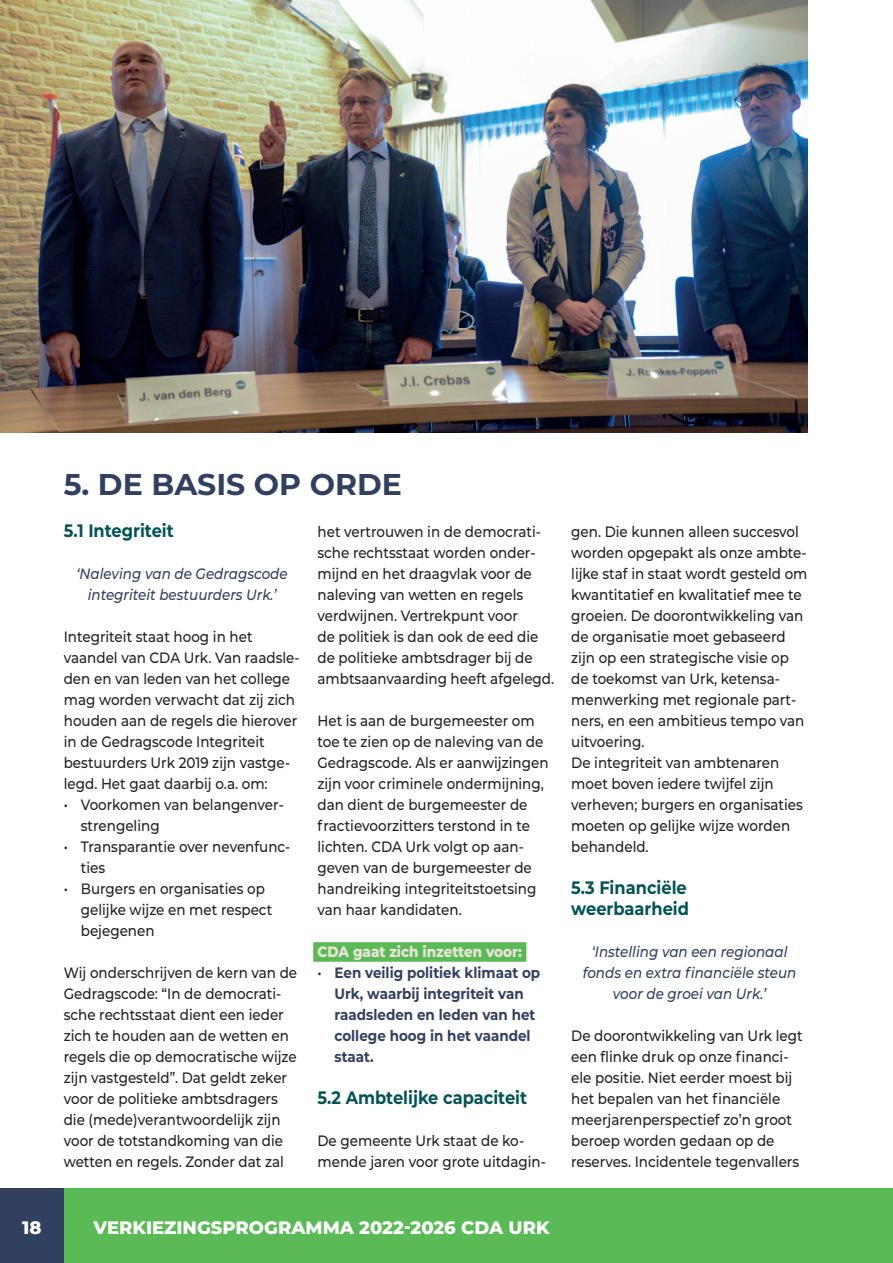
<style>
.page{position:relative;width:893px;height:1263px;background:#fff}
.page>*{position:absolute;margin:0;border:0;box-sizing:border-box;transform-origin:0 0}
.t1{font:700 30px "Montserrat";color:#31405f}
.t2{font:700 18px/21px "Montserrat";color:#005355;scale:.9 1}
.t3{font:800 18px "Montserrat";color:#fff}
.t4{font:500 15px/21px "Montserrat";color:#231f20;scale:.9 1}
.t5{font:italic 500 15px/21px "Montserrat";color:#31405f;text-align:center;scale:.9 1}
.t6{font:700 15px/21px "Montserrat";color:#31405f;scale:.9 1}
.t7{font:800 15px "Montserrat";color:#e9e3da;scale:.9 1}
.s1{font-weight:500;color:#231f20}
</style>
<div class="page">
<div style="left:64px;top:1188px;width:829px;height:75px;background:#5abb56"></div>
<div style="left:0;top:1188px;width:64px;height:75px;background:#31405f"></div>
<div style="left:313px;top:942px;width:213px;height:20px;background:#5abb56"></div>
<img style="left:0;top:0;width:808px;height:432px">
<h1 class="t1" style="left:64px;top:463px;width:340px">5. DE BASIS OP ORDE</h1>
<p class="t2" style="left:64px;top:519px;width:124px">5.1 Integriteit</p>
<p class="t5" style="left:77px;top:563px;width:236px">‘Naleving van de Gedragscode integriteit bestuurders Urk.’</p>
<p class="t4" style="left:64px;top:626px;width:264px">Integriteit staat hoog in het vaandel van CDA Urk. Van raadsle&shy;den en van leden van het college mag worden verwacht dat zij zich houden aan de regels die hierover in de Gedragscode Integriteit bestuurders Urk 2019 zijn vastge&shy;legd. Het gaat daarbij o.a. om:</p>
<p class="t4" style="left:81px;top:794px;width:227px;text-indent:-17px">• Voorkomen van belangenver&shy;strengeling</p>
<p class="t4" style="left:81px;top:836px;width:234px;text-indent:-17px">• Transparantie over nevenfunc&shy;ties</p>
<p class="t4" style="left:81px;top:878px;width:214px;text-indent:-17px">• Burgers en organisaties op gelijke wijze en met respect bejegenen</p>
<p class="t4" style="left:64px;top:962px;width:261px">Wij onderschrijven de kern van de<br>Gedragscode: “In de democrati&shy;sche rechtsstaat dient een ieder zich te houden aan de wetten en regels die op democratische wijze zijn vastgesteld”. Dat geldt zeker voor de politieke ambtsdragers die (mede)verantwoordelijk zijn voor de totstandkoming van die wetten en regels. Zonder dat zal</p>
<p class="t4" style="left:317px;top:521px;width:264px">het vertrouwen in de democrati&shy;sche rechtsstaat worden onder&shy;mijnd en het draagvlak voor de naleving van wetten en regels verdwijnen. Vertrekpunt voor<br>de politiek is dan ook de eed die de politieke ambtsdrager bij de ambtsaanvaarding heeft afgelegd.</p>
<p class="t4" style="left:317px;top:710px;width:258px">Het is aan de burgemeester om toe te zien op de naleving van de<br>Gedragscode. Als er aanwijzingen zijn voor criminele ondermijning, dan dient de burgemeester de fractievoorzitters terstond in te lichten. CDA Urk volgt op aan&shy;geven van de burgemeester de handreiking integriteitstoetsing van haar kandidaten.</p>
<p class="t7" style="left:317px;top:941px;width:229px">CDA gaat zich inzetten voor:</p>
<p class="t6" style="left:334px;top:961px;width:230px;text-indent:-17px"><span class="s1">•</span> Een veilig politiek klimaat op<br>Urk, waarbij integriteit van raadsleden en leden van het college hoog in het vaandel staat.</p>
<p class="t2" style="left:317px;top:1086px;width:234px">5.2 Ambtelijke capaciteit</p>
<p class="t4" style="left:317px;top:1130px;width:255px">De gemeente Urk staat de ko&shy;mende jaren voor grote uitdagin-</p>
<p class="t4" style="left:571px;top:521px;width:264px">gen. Die kunnen alleen succesvol worden opgepakt als onze ambte&shy;lijke staf in staat wordt gesteld om kwantitatief en kwalitatief mee te groeien. De doorontwikkeling van de organisatie moet gebaseerd zijn op een strategische visie op de toekomst van Urk, ketensa&shy;menwerking met regionale part&shy;ners, en een ambitieus tempo van uitvoering.<br>De integriteit van ambtenaren moet boven iedere twijfel zijn verheven; burgers en organisaties moeten op gelijke wijze worden behandeld.</p>
<p class="t2" style="left:571px;top:876px;width:132px">5.3 Financiële weerbaarheid</p>
<p class="t5" style="left:583px;top:941px;width:239px">‘Instelling van een regionaal fonds en extra financiële steun voor de groei van Urk.’</p>
<p class="t4" style="left:571px;top:1025px;width:259px">De doorontwikkeling van Urk legt een flinke druk op onze financi&shy;ële positie. Niet eerder moest bij het bepalen van het financiële meerjarenperspectief zo’n groot beroep worden gedaan op de reserves. Incidentele tegenvallers</p>
<p class="t3" style="left:22px;top:1215px;width:21px">18</p>
<p class="t3" style="left:94px;top:1215px;width:458px">VERKIEZINGSPROGRAMMA 2022-2026 CDA URK</p>
</div>
